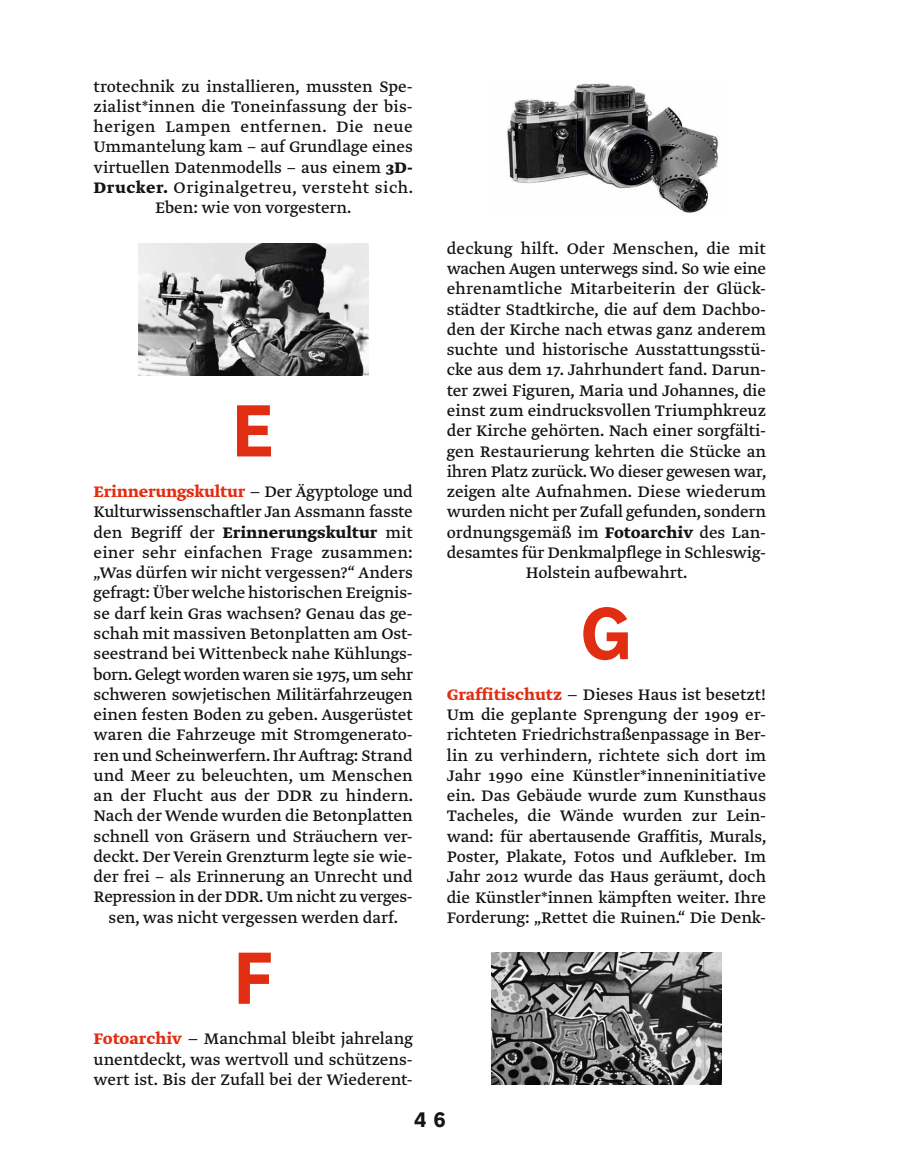
<style>
.page{position:relative;width:915px;height:1170px;background:#fff}
.page>*{position:absolute;margin:0;border:0;box-sizing:border-box;transform-origin:0 0}
.t1{font:700 72px "Nort";color:#e12e12}
.t2{font:700 21px "Nort";color:#141415}
.t3{font:18px/20.2px "Greta Text L";color:#141415;text-align:justify;scale:1.5 1}
.t4{font:18px/20.2px "Greta Text L";color:#141415;text-align:center}
.s1{font-weight:700}
.s2{font-weight:700;color:#e12e12}
</style>
<div class="page">
<img style="left:138px;top:243px;width:230px;height:132px">
<img style="left:507px;top:83px;width:212px;height:130px">
<img style="left:491px;top:952px;width:230px;height:132px">
<p class="t4" style="left:94px;top:76px;width:321px">trotechnik zu installieren, mussten Spe&shy;zialist*innen die Toneinfassung der bis&shy;herigen Lampen entfernen. Die neue Ummantelung kam – auf Grundlage eines virtuellen Datenmodells – aus einem <span class="s1">3D-Drucker.</span> Originalgetreu, versteht sich.<br>Eben: wie von vorgestern.</p>
<h1 class="t1" style="left:232px;top:382px;width:44px">E</h1>
<p class="t3" style="left:94px;top:482px;width:214px;text-align:center"><span class="s2">Erinnerungskultur</span> – Der Ägyptologe und Kulturwissenschaftler Jan Assmann fasste den Begriff der <span class="s1">Erinnerungskultur</span> mit einer sehr einfachen Frage zusammen: „Was dürfen wir nicht vergessen?“ Anders gefragt: Über welche historischen Ereignis&shy;se darf kein Gras wachsen? Genau das ge&shy;schah mit massiven Betonplatten am Ost&shy;seestrand bei Wittenbeck nahe Kühlungs&shy;born. Gelegt worden waren sie 1975, um sehr schweren sowjetischen Militärfahrzeugen einen festen Boden zu geben. Ausgerüstet waren die Fahrzeuge mit Stromgenerato&shy;ren und Scheinwerfern. Ihr Auftrag: Strand und Meer zu beleuchten, um Menschen an der Flucht aus der DDR zu hindern.<br>Nach der Wende wurden die Betonplatten schnell von Gräsern und Sträuchern ver&shy;deckt. Der Verein Grenzturm legte sie wie&shy;der frei – als Erinnerung an Unrecht und Repression in der DDR. Um nicht zu verges&shy;sen, was nicht vergessen werden darf.</p>
<h1 class="t1" style="left:233px;top:929px;width:41px">F</h1>
<p class="t3" style="left:94px;top:1029px;width:214px"><span class="s2">Fotoarchiv</span> – Manchmal bleibt jahrelang unentdeckt, was wertvoll und schützens&shy;wert ist. Bis der Zufall bei der Wiederent-</p>
<p class="t4" style="left:446px;top:238px;width:321px">deckung hilft. Oder Menschen, die mit wachen Augen unterwegs sind. So wie eine ehrenamtliche Mitarbeiterin der Glück&shy;städter Stadtkirche, die auf dem Dachbo&shy;den der Kirche nach etwas ganz anderem suchte und historische Ausstattungsstü&shy;cke aus dem 17. Jahrhundert fand. Darun&shy;ter zwei Figuren, Maria und Johannes, die einst zum eindrucksvollen Triumphkreuz der Kirche gehörten. Nach einer sorgfälti&shy;gen Restaurierung kehrten die Stücke an ihren Platz zurück. Wo dieser gewesen war, zeigen alte Aufnahmen. Diese wiederum wurden nicht per Zufall gefunden, sondern ordnungsgemäß im <span class="s1">Fotoarchiv</span> des Lan&shy;desamtes für Denkmalpflege in Schleswig-Holstein aufbewahrt.</p>
<h1 class="t1" style="left:579px;top:585px;width:54px">G</h1>
<p class="t3" style="left:446px;top:684px;width:214px"><span class="s2">Graffitischutz</span> – Dieses Haus ist besetzt!<br>Um die geplante Sprengung der 1909 er&shy;richteten Friedrichstraßenpassage in Ber&shy;lin zu verhindern, richtete sich dort im Jahr 1990 eine Künstler*inneninitiative ein. Das Gebäude wurde zum Kunsthaus Tacheles, die Wände wurden zur Lein&shy;wand: für abertausende Graffitis, Murals, Poster, Plakate, Fotos und Aufkleber. Im Jahr 2012 wurde das Haus geräumt, doch die Künstler*innen kämpften weiter. Ihre Forderung: „Rettet die Ruinen.“ Die Denk-</p>
<p class="t2" style="left:414px;top:1105px;width:33px">4 6</p>
</div>
